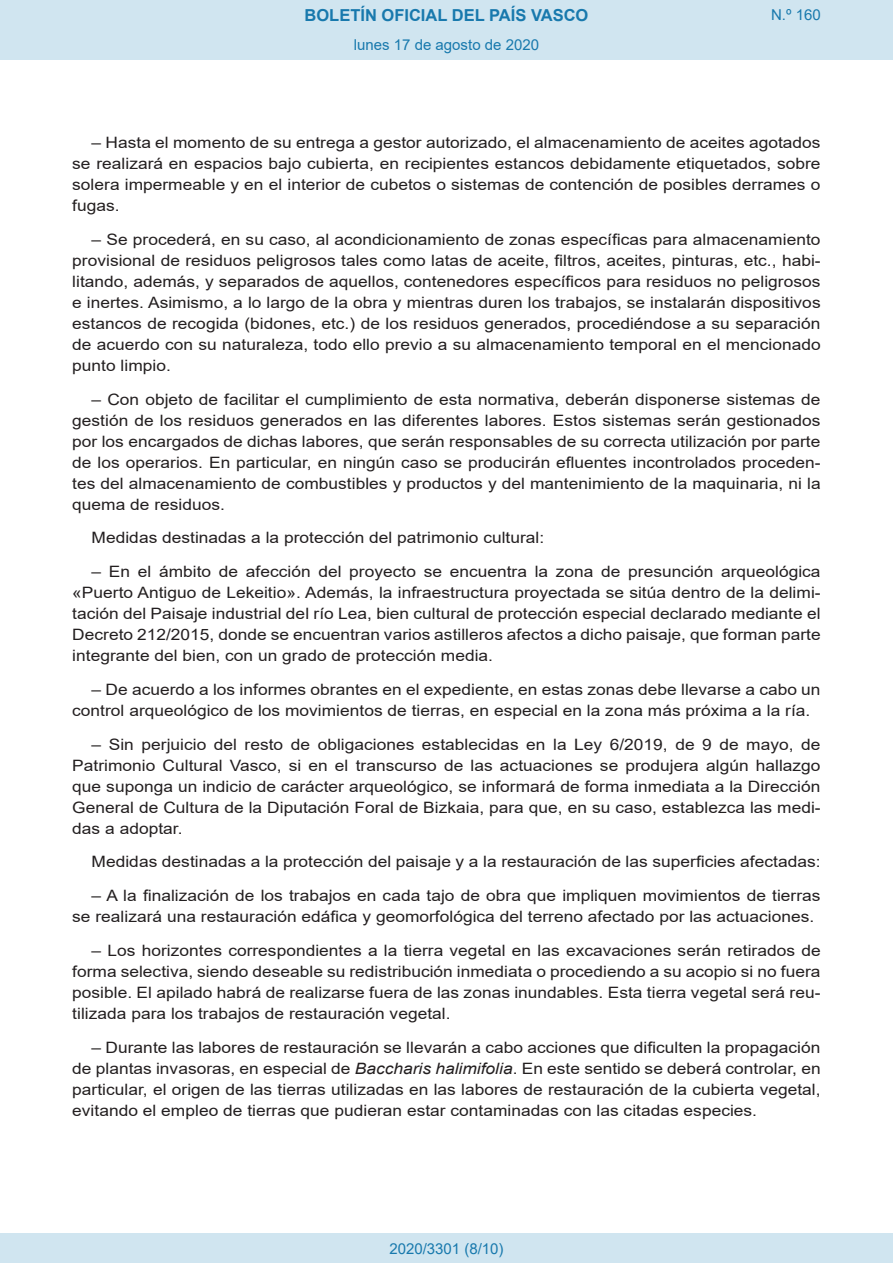
<style>
.page{position:relative;width:893px;height:1263px;background:#fff}
.page>*{position:absolute;margin:0;border:0;box-sizing:border-box;transform-origin:0 0}
.t1{font:700 16.5px "Arial";color:#1879ad}
.BOPVDetalle{font:15.6px/21px "Arial";color:#231f20;text-align:justify;scale:1.11 1}
.Paginacion_Centro{font:15px "Arial";color:#1879ad}
.s1{font-style:italic}
</style>
<div class="page">
<div style="left:0;top:0;width:893px;height:60px;background:#d0e5f0"></div>
<div style="left:0;top:1233px;width:893px;height:30px;background:#d0e5f0"></div>
<p class="t1" style="left:305px;top:3px;width:285px">BOLETÍN OFICIAL DEL PAÍS VASCO</p>
<p class="Paginacion_Centro" style="left:354px;top:35px;width:187px">lunes 17 de agosto de 2020</p>
<p class="Paginacion_Centro" style="left:771px;top:5px;width:51px">N.º 160</p>
<p class="BOPVDetalle" style="left:72px;top:132px;width:676px;text-indent:19px">– Hasta el momento de su entrega a gestor autorizado, el almacenamiento de aceites agotados se realizará en espacios bajo cubierta, en recipientes estancos debidamente etiquetados, sobre solera impermeable y en el interior de cubetos o sistemas de contención de posibles derrames o fugas.</p>
<p class="BOPVDetalle" style="left:72px;top:229px;width:676px;text-indent:19px">– Se procederá, en su caso, al acondicionamiento de zonas específicas para almacenamiento provisional de residuos peligrosos tales como latas de aceite, filtros, aceites, pinturas, etc., habi&shy;litando, además, y separados de aquellos, contenedores específicos para residuos no peligrosos e inertes. Asimismo, a lo largo de la obra y mientras duren los trabajos, se instalarán dispositivos estancos de recogida (bidones, etc.) de los residuos generados, procediéndose a su separación de acuerdo con su naturaleza, todo ello previo a su almacenamiento temporal en el mencionado punto limpio.</p>
<p class="BOPVDetalle" style="left:72px;top:389px;width:676px;text-indent:19px">– Con objeto de facilitar el cumplimiento de esta normativa, deberán disponerse sistemas de gestión de los residuos generados en las diferentes labores. Estos sistemas serán gestionados por los encargados de dichas labores, que serán responsables de su correcta utilización por parte de los operarios. En particular, en ningún caso se producirán efluentes incontrolados proceden&shy;tes del almacenamiento de combustibles y productos y del mantenimiento de la maquinaria, ni la quema de residuos.</p>
<p class="BOPVDetalle" style="left:92px;top:527px;width:409px">Medidas destinadas a la protección del patrimonio cultural:</p>
<p class="BOPVDetalle" style="left:72px;top:561px;width:676px;text-indent:19px">– En el ámbito de afección del proyecto se encuentra la zona de presunción arqueológica «Puerto Antiguo de Lekeitio». Además, la infraestructura proyectada se sitúa dentro de la delimi&shy;tación del Paisaje industrial del río Lea, bien cultural de protección especial declarado mediante el Decreto 212/2015, donde se encuentran varios astilleros afectos a dicho paisaje, que forman parte integrante del bien, con un grado de protección media.</p>
<p class="BOPVDetalle" style="left:72px;top:679px;width:676px;text-indent:19px">– De acuerdo a los informes obrantes en el expediente, en estas zonas debe llevarse a cabo un control arqueológico de los movimientos de tierras, en especial en la zona más próxima a la ría.</p>
<p class="BOPVDetalle" style="left:72px;top:734px;width:676px;text-indent:19px">– Sin perjuicio del resto de obligaciones establecidas en la Ley 6/2019, de 9 de mayo, de Patrimonio Cultural Vasco, si en el transcurso de las actuaciones se produjera algún hallazgo que suponga un indicio de carácter arqueológico, se informará de forma inmediata a la Dirección General de Cultura de la Diputación Foral de Bizkaia, para que, en su caso, establezca las medi&shy;das a adoptar.</p>
<p class="BOPVDetalle" style="left:92px;top:851px;width:658px">Medidas destinadas a la protección del paisaje y a la restauración de las superficies afectadas:</p>
<p class="BOPVDetalle" style="left:72px;top:885px;width:676px;text-indent:19px">– A la finalización de los trabajos en cada tajo de obra que impliquen movimientos de tierras se realizará una restauración edáfica y geomorfológica del terreno afectado por las actuaciones.</p>
<p class="BOPVDetalle" style="left:72px;top:940px;width:676px;text-indent:19px">– Los horizontes correspondientes a la tierra vegetal en las excavaciones serán retirados de forma selectiva, siendo deseable su redistribución inmediata o procediendo a su acopio si no fuera posible. El apilado habrá de realizarse fuera de las zonas inundables. Esta tierra vegetal será reu&shy;tilizada para los trabajos de restauración vegetal.</p>
<p class="BOPVDetalle" style="left:72px;top:1037px;width:676px;text-indent:19px">– Durante las labores de restauración se llevarán a cabo acciones que dificulten la propagación de plantas invasoras, en especial de <span class="s1">Baccharis halimifolia</span>. En este sentido se deberá controlar, en particular, el origen de las tierras utilizadas en las labores de restauración de la cubierta vegetal, evitando el empleo de tierras que pudieran estar contaminadas con las citadas especies.</p>
<p class="Paginacion_Centro" style="left:389px;top:1238px;width:116px">2020/3301 (8/10)</p>
</div>
